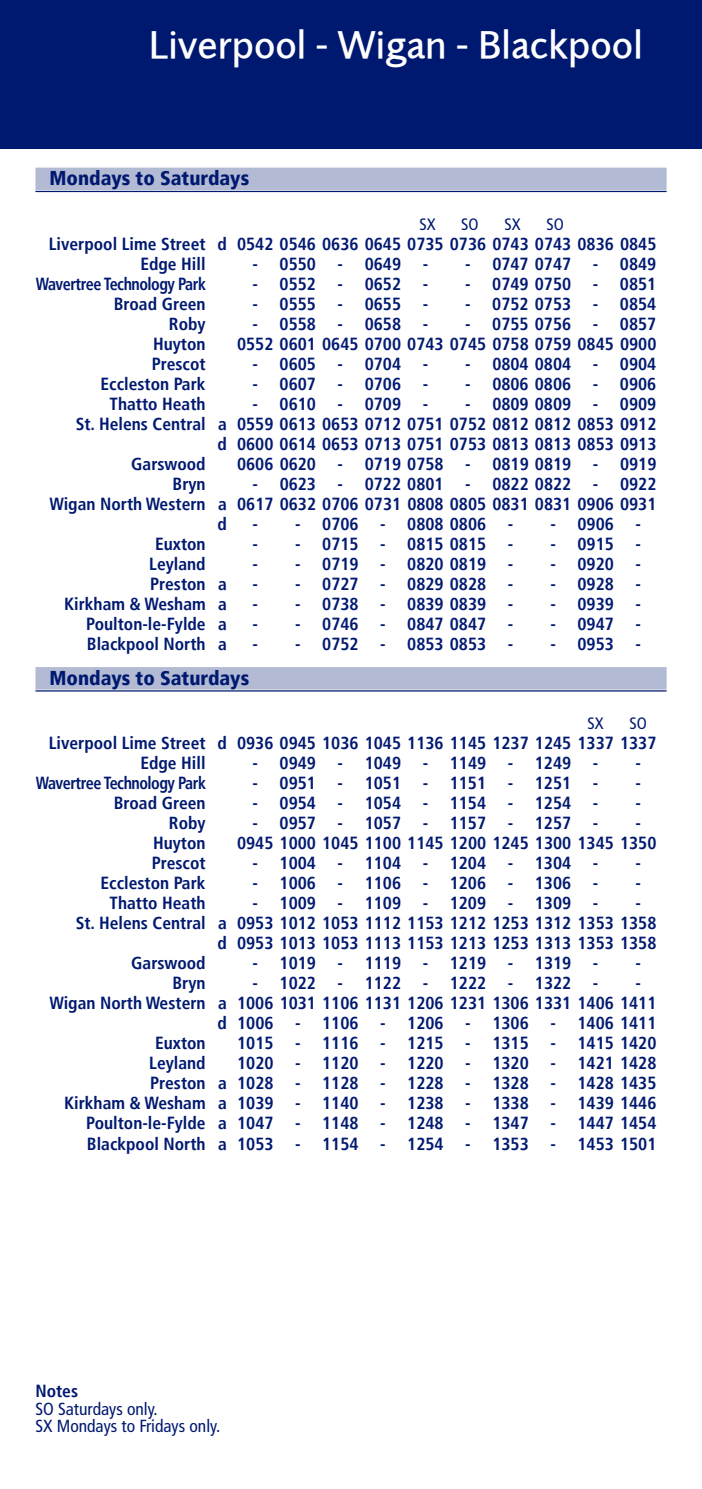
<style>
.page{position:relative;width:702px;height:1489px;background:#fff}
.page>*{position:absolute;margin:0;border:0;box-sizing:border-box;transform-origin:0 0}
.t1{font:500 40px "Foundry Sans";color:#fff}
.t2{font:900 condensed 20px "Frutiger LT";color:#001970}
.t3{font:700 condensed 17.5px/20px "Frutiger LT";color:#001970}
.t4{font:700 condensed 17.5px "Frutiger LT";letter-spacing:-.03em;color:#001970;scale:.92 1}
.t5{font:condensed 17.5px/17.5px "Frutiger LT";color:#001970}
.t6{font:condensed 16.5px "Frutiger LT";color:#001970}
</style>
<div class="page">
<div style="left:0;top:0;width:702px;height:149px;background:#001970"></div>
<div style="left:35px;top:168px;width:631px;height:22px;background:#b3bad4"></div>
<hr style="left:35px;top:191px;width:631px;height:1px;background:#001970">
<div style="left:35px;top:667px;width:631px;height:22px;background:#b3bad4"></div>
<hr style="left:35px;top:690px;width:631px;height:1px;background:#001970">
<h1 class="t1" style="left:149px;top:21px;width:495px">Liverpool - Wigan - Blackpool</h1>
<p class="t2" style="left:50px;top:166px;width:201px">Mondays to Saturdays</p>
<p class="t6" style="left:419px;top:214px;width:18px">SX</p>
<p class="t6" style="left:461px;top:214px;width:19px">SO</p>
<p class="t6" style="left:504px;top:214px;width:18px">SX</p>
<p class="t6" style="left:546px;top:214px;width:19px">SO</p>
<p class="t3" style="left:140px;top:234px;width:517px;text-indent:-92px">Liverpool Lime Street d 0542 0546 0636 0645 0735 0736 0743 0743 0836 0845<br>Edge Hill</p>
<p class="t3" style="left:252px;top:254px;width:177px">- 0550 - 0649 -</p>
<p class="t3" style="left:465px;top:254px;width:193px">- 0747 0747 - 0849</p>
<p class="t4" style="left:36px;top:273px;width:186px">Wavertree Technology Park</p>
<p class="t3" style="left:252px;top:274px;width:177px">- 0552 - 0652 -</p>
<p class="t3" style="left:465px;top:274px;width:193px">- 0749 0750 - 0851</p>
<p class="t3" style="left:114px;top:294px;width:93px">Broad Green</p>
<p class="t3" style="left:252px;top:294px;width:177px">- 0555 - 0655 -</p>
<p class="t3" style="left:465px;top:294px;width:193px">- 0752 0753 - 0854</p>
<p class="t3" style="left:169px;top:314px;width:38px">Roby</p>
<p class="t3" style="left:252px;top:314px;width:177px">- 0558 - 0658 -</p>
<p class="t3" style="left:465px;top:314px;width:193px">- 0755 0756 - 0857</p>
<p class="t3" style="left:153px;top:334px;width:54px">Huyton</p>
<p class="t3" style="left:237px;top:334px;width:421px">0552 0601 0645 0700 0743 0745 0758 0759 0845 0900</p>
<p class="t3" style="left:152px;top:354px;width:55px">Prescot</p>
<p class="t3" style="left:252px;top:354px;width:177px">- 0605 - 0704 -</p>
<p class="t3" style="left:465px;top:354px;width:193px">- 0804 0804 - 0904</p>
<p class="t3" style="left:100px;top:374px;width:107px">Eccleston Park</p>
<p class="t3" style="left:252px;top:374px;width:177px">- 0607 - 0706 -</p>
<p class="t3" style="left:465px;top:374px;width:193px">- 0806 0806 - 0906</p>
<p class="t3" style="left:110px;top:394px;width:97px">Thatto Heath</p>
<p class="t3" style="left:252px;top:394px;width:177px">- 0610 - 0709 -</p>
<p class="t3" style="left:465px;top:394px;width:193px">- 0809 0809 - 0909</p>
<p class="t3" style="left:76px;top:414px;width:582px">St. Helens Central a 0559 0613 0653 0712 0751 0752 0812 0812 0853 0912</p>
<p class="t3" style="left:217px;top:434px;width:440px">d 0600 0614 0653 0713 0751 0753 0813 0813 0853 0913</p>
<p class="t3" style="left:131px;top:454px;width:76px">Garswood</p>
<p class="t3" style="left:237px;top:454px;width:421px">0606 0620 - 0719 0758 - 0819 0819 - 0919</p>
<p class="t3" style="left:173px;top:474px;width:35px">Bryn</p>
<p class="t3" style="left:252px;top:474px;width:405px">- 0623 - 0722 0801 - 0822 0822 - 0922</p>
<p class="t3" style="left:49px;top:494px;width:608px">Wigan North Western a 0617 0632 0706 0731 0808 0805 0831 0831 0906 0931</p>
<p class="t3" style="left:217px;top:514px;width:11px">d</p>
<p class="t3" style="left:252px;top:514px;width:262px">- - 0706 - 0808 0806 -</p>
<p class="t3" style="left:550px;top:514px;width:92px">- 0906 -</p>
<p class="t3" style="left:155px;top:534px;width:52px">Euxton</p>
<p class="t3" style="left:252px;top:534px;width:262px">- - 0715 - 0815 0815 -</p>
<p class="t3" style="left:550px;top:534px;width:92px">- 0915 -</p>
<p class="t3" style="left:149px;top:554px;width:58px">Leyland</p>
<p class="t3" style="left:252px;top:554px;width:262px">- - 0719 - 0820 0819 -</p>
<p class="t3" style="left:550px;top:554px;width:92px">- 0920 -</p>
<p class="t3" style="left:150px;top:574px;width:78px">Preston a</p>
<p class="t3" style="left:252px;top:574px;width:262px">- - 0727 - 0829 0828 -</p>
<p class="t3" style="left:550px;top:574px;width:92px">- 0928 -</p>
<p class="t3" style="left:64px;top:594px;width:164px">Kirkham &amp; Wesham a</p>
<p class="t3" style="left:252px;top:594px;width:262px">- - 0738 - 0839 0839 -</p>
<p class="t3" style="left:550px;top:594px;width:92px">- 0939 -</p>
<p class="t3" style="left:86px;top:614px;width:142px">Poulton-le-Fylde a</p>
<p class="t3" style="left:252px;top:614px;width:262px">- - 0746 - 0847 0847 -</p>
<p class="t3" style="left:550px;top:614px;width:92px">- 0947 -</p>
<p class="t3" style="left:87px;top:634px;width:141px">Blackpool North a</p>
<p class="t3" style="left:252px;top:634px;width:262px">- - 0752 - 0853 0853 -</p>
<p class="t3" style="left:550px;top:634px;width:92px">- 0953 -</p>
<p class="t2" style="left:50px;top:665px;width:201px">Mondays to Saturdays</p>
<p class="t6" style="left:587px;top:714px;width:18px">SX</p>
<p class="t6" style="left:629px;top:714px;width:19px">SO</p>
<p class="t3" style="left:140px;top:733px;width:517px;text-indent:-92px">Liverpool Lime Street d 0936 0945 1036 1045 1136 1145 1237 1245 1337 1337<br>Edge Hill</p>
<p class="t3" style="left:252px;top:753px;width:347px">- 0949 - 1049 - 1149 - 1249 -</p>
<p class="t3" style="left:635px;top:753px;width:7px">-</p>
<p class="t4" style="left:36px;top:772px;width:186px">Wavertree Technology Park</p>
<p class="t3" style="left:252px;top:773px;width:347px">- 0951 - 1051 - 1151 - 1251 -</p>
<p class="t3" style="left:635px;top:773px;width:7px">-</p>
<p class="t3" style="left:114px;top:793px;width:93px">Broad Green</p>
<p class="t3" style="left:252px;top:793px;width:347px">- 0954 - 1054 - 1154 - 1254 -</p>
<p class="t3" style="left:635px;top:793px;width:7px">-</p>
<p class="t3" style="left:169px;top:813px;width:38px">Roby</p>
<p class="t3" style="left:252px;top:813px;width:347px">- 0957 - 1057 - 1157 - 1257 -</p>
<p class="t3" style="left:635px;top:813px;width:7px">-</p>
<p class="t3" style="left:153px;top:833px;width:54px">Huyton</p>
<p class="t3" style="left:237px;top:833px;width:421px">0945 1000 1045 1100 1145 1200 1245 1300 1345 1350</p>
<p class="t3" style="left:152px;top:853px;width:55px">Prescot</p>
<p class="t3" style="left:252px;top:853px;width:347px">- 1004 - 1104 - 1204 - 1304 -</p>
<p class="t3" style="left:635px;top:853px;width:7px">-</p>
<p class="t3" style="left:100px;top:873px;width:107px">Eccleston Park</p>
<p class="t3" style="left:252px;top:873px;width:347px">- 1006 - 1106 - 1206 - 1306 -</p>
<p class="t3" style="left:635px;top:873px;width:7px">-</p>
<p class="t3" style="left:110px;top:893px;width:97px">Thatto Heath</p>
<p class="t3" style="left:252px;top:893px;width:347px">- 1009 - 1109 - 1209 - 1309 -</p>
<p class="t3" style="left:635px;top:893px;width:7px">-</p>
<p class="t3" style="left:76px;top:913px;width:582px">St. Helens Central a 0953 1012 1053 1112 1153 1212 1253 1312 1353 1358</p>
<p class="t3" style="left:217px;top:933px;width:440px">d 0953 1013 1053 1113 1153 1213 1253 1313 1353 1358</p>
<p class="t3" style="left:131px;top:953px;width:76px">Garswood</p>
<p class="t3" style="left:252px;top:953px;width:347px">- 1019 - 1119 - 1219 - 1319 -</p>
<p class="t3" style="left:635px;top:953px;width:7px">-</p>
<p class="t3" style="left:172px;top:973px;width:35px">Bryn</p>
<p class="t3" style="left:252px;top:973px;width:347px">- 1022 - 1122 - 1222 - 1322 -</p>
<p class="t3" style="left:635px;top:973px;width:7px">-</p>
<p class="t3" style="left:49px;top:993px;width:608px">Wigan North Western a 1006 1031 1106 1131 1206 1231 1306 1331 1406 1411</p>
<p class="t3" style="left:217px;top:1013px;width:440px">d 1006 - 1106 - 1206 - 1306 - 1406 1411</p>
<p class="t3" style="left:155px;top:1033px;width:52px">Euxton</p>
<p class="t3" style="left:237px;top:1033px;width:421px">1015 - 1116 - 1215 - 1315 - 1415 1420</p>
<p class="t3" style="left:149px;top:1053px;width:58px">Leyland</p>
<p class="t3" style="left:64px;top:1053px;width:594px;text-align:right">1020 - 1120 - 1220 - 1320 - 1421 1428<br>Preston a 1028 - 1128 - 1228 - 1328 - 1428 1435<br>Kirkham &amp; Wesham a 1039 - 1140 - 1238 - 1338 - 1439 1446<br>Poulton-le-Fylde a 1047 - 1148 - 1248 - 1347 - 1447 1454<br>Blackpool North a 1053 - 1154 - 1254 - 1353 - 1453 1501</p>
<p class="t3" style="left:35px;top:1380px;width:44px">Notes</p>
<p class="t5" style="left:35px;top:1399px;width:186px">SO Saturdays only.<br>SX Mondays to Fridays only.</p>
</div>
